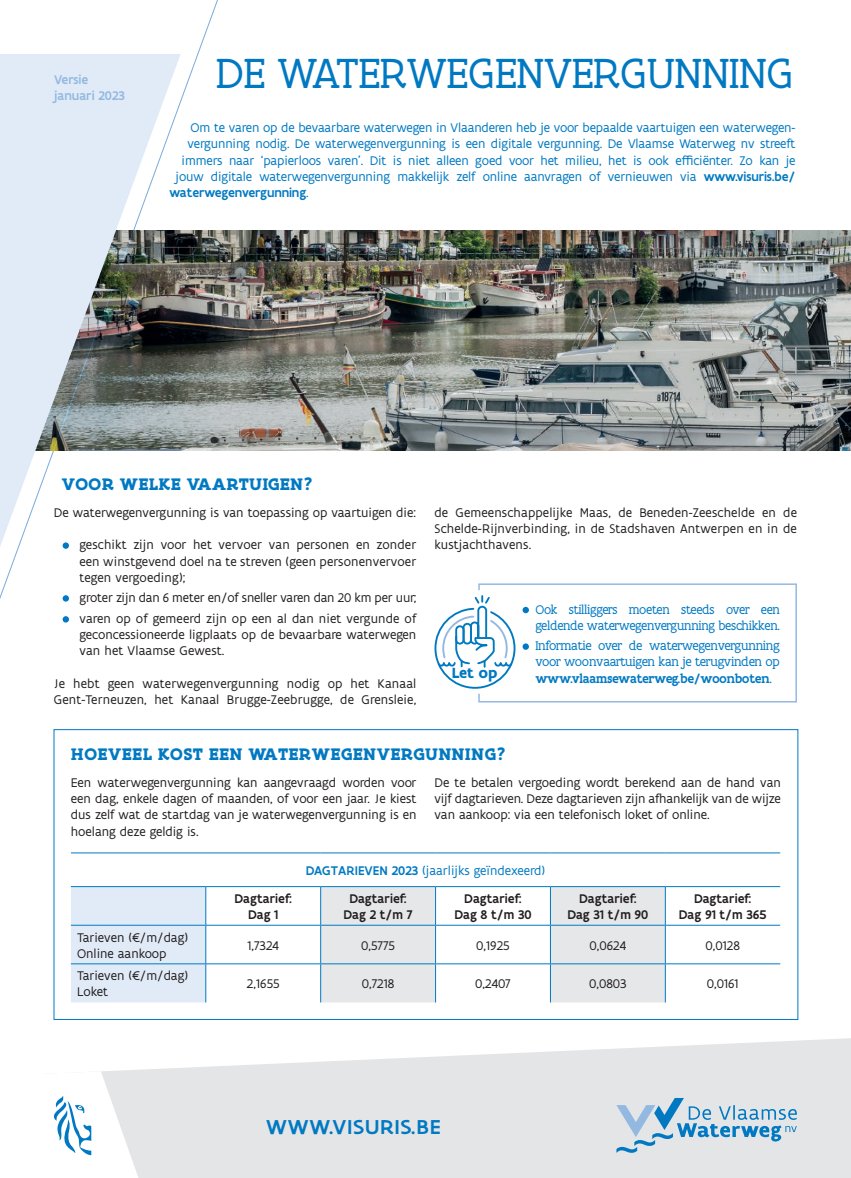
<style>
.page{position:relative;width:851px;height:1178px;background:#fff}
.page>*{position:absolute;margin:0;border:0;box-sizing:border-box;transform-origin:0 0}
.t1{font:45.3px "Flanders Art Serif";color:#0079c2}
.t2{font:500 21.6px "Flanders Art Sans";letter-spacing:.035em;color:#0079c2;scale:1.05 1}
.t3{font:700 18px "Flanders Art Serif";letter-spacing:.01em;color:#0079c2}
.t4{font:700 15.9px "Flanders Art Sans";color:#0079c2}
.t5{font:13.5px/16.2px "Flanders Art Sans";color:#231f20}
.t6{font:13.5px "Flanders Art Sans";letter-spacing:-.01em;color:#0079c2}
.t7{font:13.5px/16.2px "Flanders Art Serif";letter-spacing:-.02em;color:#0079c2}
.t8{font:500 13.5px/16.2px "Flanders Art Sans";color:#231f20;text-align:center}
.t9{font:500 13.5px "Flanders Art Sans";letter-spacing:-.01em;color:#0079c2}
.t10{font:500 13.5px/16.2px "Flanders Art Sans";color:#94b9e1}
.s1{font-weight:500}
.s2{font-weight:400}
</style>
<div class="page">
<img style="left:223px;top:231px;width:627px;height:220px">
<svg style="left:117px;top:1038px;width:733px;height:140px;background:#e7e8ea"></svg>
<svg style="left:616px;top:1098px;width:180px;height:55px;background:#b8cfe0"></svg>
<svg style="left:53px;top:1071px;width:85px;height:107px"></svg>
<svg style="left:0;top:0;width:223px;height:623px"></svg>
<div style="left:63px;top:542px;width:6px;height:7px;background:#0079c2;border-radius:50%"></div>
<div style="left:63px;top:595px;width:6px;height:7px;background:#0079c2;border-radius:50%"></div>
<svg style="left:63px;top:616px;width:6px;height:6px"></svg>
<svg style="left:434px;top:583px;width:363px;height:120px"></svg>
<div style="left:71px;top:887px;width:134px;height:115px;background:#e1ebf7"></div>
<svg style="left:321px;top:887px;width:343px;height:115px"></svg>
<hr style="left:71px;top:852px;width:135px;height:1px;background:#0079c2">
<hr style="left:206px;top:852px;width:114px;height:1px;background:#0079c2">
<hr style="left:320px;top:852px;width:115px;height:1px;background:#0079c2">
<hr style="left:435px;top:852px;width:115px;height:1px;background:#0079c2">
<hr style="left:550px;top:852px;width:115px;height:1px;background:#0079c2">
<hr style="left:665px;top:852px;width:115px;height:1px;background:#0079c2">
<hr style="left:71px;top:886px;width:135px;height:1px;background:#0079c2">
<hr style="left:206px;top:886px;width:114px;height:1px;background:#0079c2">
<hr style="left:205px;top:887px;width:1px;height:38px;background:#0079c2">
<hr style="left:320px;top:886px;width:115px;height:1px;background:#0079c2">
<hr style="left:320px;top:887px;width:1px;height:38px;background:#0079c2">
<hr style="left:435px;top:886px;width:115px;height:1px;background:#0079c2">
<hr style="left:435px;top:887px;width:1px;height:38px;background:#0079c2">
<hr style="left:550px;top:886px;width:115px;height:1px;background:#0079c2">
<hr style="left:550px;top:887px;width:1px;height:38px;background:#0079c2">
<hr style="left:665px;top:886px;width:115px;height:1px;background:#0079c2">
<hr style="left:664px;top:887px;width:1px;height:38px;background:#0079c2">
<hr style="left:71px;top:925px;width:135px;height:1px;background:#0079c2">
<hr style="left:206px;top:925px;width:114px;height:1px;background:#0079c2">
<hr style="left:205px;top:925px;width:1px;height:38px;background:#0079c2">
<hr style="left:320px;top:925px;width:115px;height:1px;background:#0079c2">
<hr style="left:320px;top:925px;width:1px;height:38px;background:#0079c2">
<hr style="left:435px;top:925px;width:115px;height:1px;background:#0079c2">
<hr style="left:435px;top:925px;width:1px;height:38px;background:#0079c2">
<hr style="left:550px;top:925px;width:115px;height:1px;background:#0079c2">
<hr style="left:550px;top:925px;width:1px;height:38px;background:#0079c2">
<hr style="left:665px;top:925px;width:115px;height:1px;background:#0079c2">
<hr style="left:664px;top:925px;width:1px;height:38px;background:#0079c2">
<hr style="left:71px;top:963px;width:135px;height:1px;background:#0079c2">
<hr style="left:206px;top:963px;width:114px;height:1px;background:#0079c2">
<hr style="left:205px;top:964px;width:1px;height:38px;background:#0079c2">
<hr style="left:320px;top:963px;width:115px;height:1px;background:#0079c2">
<hr style="left:320px;top:964px;width:1px;height:38px;background:#0079c2">
<hr style="left:435px;top:963px;width:115px;height:1px;background:#0079c2">
<hr style="left:435px;top:964px;width:1px;height:38px;background:#0079c2">
<hr style="left:550px;top:963px;width:115px;height:1px;background:#0079c2">
<hr style="left:550px;top:964px;width:1px;height:38px;background:#0079c2">
<hr style="left:665px;top:963px;width:115px;height:1px;background:#0079c2">
<hr style="left:664px;top:964px;width:1px;height:38px;background:#0079c2">
<p class="t10" style="left:54px;top:72px;width:72px">Versie januari 2023</p>
<h1 class="t1" style="left:216px;top:47px;width:579px">DE WATERWEGENVERGUNNING</h1>
<p class="t6" style="left:190px;top:119px;width:606px">Om te varen op de bevaarbare waterwegen in Vlaanderen heb je voor bepaalde vaartuigen een waterwegen-</p>
<p class="t6" style="left:188px;top:136px;width:609px">vergunning nodig. De waterwegenvergunning is een digitale vergunning. De Vlaamse Waterweg nv streeft</p>
<p class="t6" style="left:182px;top:152px;width:615px">immers naar ‘papierloos varen’. Dit is niet alleen goed voor het milieu, het is ook efficiënter. Zo kan je</p>
<p class="t6" style="left:176px;top:168px;width:621px">jouw digitale waterwegenvergunning makkelijk zelf online aanvragen of vernieuwen via <span class="s1">www.visuris.be/</span></p>
<p class="t9" style="left:170px;top:184px;width:140px">waterwegenvergunning<span class="s2">.</span></p>
<h3 class="t3" style="left:61px;top:473px;width:253px">VOOR WELKE VAARTUIGEN?</h3>
<p class="t5" style="left:54px;top:505px;width:363px">De waterwegenvergunning is van toepassing op vaartuigen die:</p>
<p class="t5" style="left:79px;top:537px;width:338px;text-align:justify">geschikt zijn voor het vervoer van personen en zonder een winstgevend doel na te streven (geen personenvervoer tegen vergoeding);</p>
<p class="t5" style="left:79px;top:588px;width:338px;line-height:20.4px">groter zijn dan 6 meter en/of sneller varen dan 20 km per uur; varen op of gemeerd zijn op een al dan niet vergunde of</p>
<p class="t5" style="left:79px;top:627px;width:338px">geconcessioneerde ligplaats op de bevaarbare waterwegen van het Vlaamse Gewest.</p>
<p class="t5" style="left:54px;top:675px;width:364px">Je hebt geen waterwegenvergunning nodig op het Kanaal<br>Gent-Terneuzen, het Kanaal Brugge-Zeebrugge, de Grensleie,</p>
<p class="t5" style="left:434px;top:505px;width:364px;text-align:justify">de Gemeenschappelijke Maas, de Beneden-Zeeschelde en de Schelde-Rijnverbinding, in de Stadshaven Antwerpen en in de kustjachthavens.</p>
<p class="t4" style="left:451px;top:663px;width:47px">Let op</p>
<p class="t7" style="left:535px;top:601px;width:246px">Ook stilliggers moeten steeds over een geldende waterwegenvergunning beschikken.</p>
<p class="t7" style="left:535px;top:638px;width:246px;text-align:justify">Informatie over de waterwegenvergunning voor woonvaartuigen kan je terugvinden op <span class="s1">www.vlaamsewaterweg.be/woonboten</span>.</p>
<h3 class="t3" style="left:71px;top:742px;width:436px">HOEVEEL KOST EEN WATERWEGENVERGUNNING?</h3>
<p class="t5" style="left:71px;top:775px;width:347px;text-align:justify">Een waterwegenvergunning kan aangevraagd worden voor een dag, enkele dagen of maanden, of voor een jaar. Je kiest dus zelf wat de startdag van je waterwegenvergunning is en hoelang deze geldig is.</p>
<p class="t5" style="left:434px;top:775px;width:348px;text-align:justify">De te betalen vergoeding wordt berekend aan de hand van vijf dagtarieven. Deze dagtarieven zijn afhankelijk van de wijze van aankoop: via een telefonisch loket of online.</p>
<p class="t6" style="left:306px;top:862px;width:241px"><span class="s1">DAGTARIEVEN 2023</span> (jaarlijks geïndexeerd)</p>
<p class="t8" style="left:234px;top:890px;width:59px">Dagtarief:<br>Dag 1</p>
<p class="t8" style="left:343px;top:890px;width:71px">Dagtarief:<br>Dag 2 t/m 7</p>
<p class="t8" style="left:454px;top:890px;width:78px">Dagtarief:<br>Dag 8 t/m 30</p>
<p class="t8" style="left:567px;top:890px;width:82px">Dagtarief:<br>Dag 31 t/m 90</p>
<p class="t8" style="left:678px;top:890px;width:89px">Dagtarief:<br>Dag 91 t/m 365</p>
<p class="t5" style="left:77px;top:929px;width:113px">Tarieven (€/m/dag)<br>Online aankoop</p>
<p class="t5" style="left:247px;top:937px;width:33px">1,7324</p>
<p class="t5" style="left:361px;top:937px;width:35px">0,5775</p>
<p class="t5" style="left:476px;top:937px;width:35px">0,1925</p>
<p class="t5" style="left:589px;top:937px;width:38px">0,0624</p>
<p class="t5" style="left:705px;top:937px;width:36px">0,0128</p>
<p class="t5" style="left:77px;top:968px;width:113px">Tarieven (€/m/dag)<br>Loket</p>
<p class="t5" style="left:247px;top:976px;width:34px">2,1655</p>
<p class="t5" style="left:362px;top:976px;width:34px">0,7218</p>
<p class="t5" style="left:475px;top:976px;width:37px">0,2407</p>
<p class="t5" style="left:589px;top:976px;width:39px">0,0803</p>
<p class="t5" style="left:706px;top:976px;width:33px">0,0161</p>
<h2 class="t2" style="left:266px;top:1113px;width:168px">WWW.VISURIS.BE</h2>
</div>
